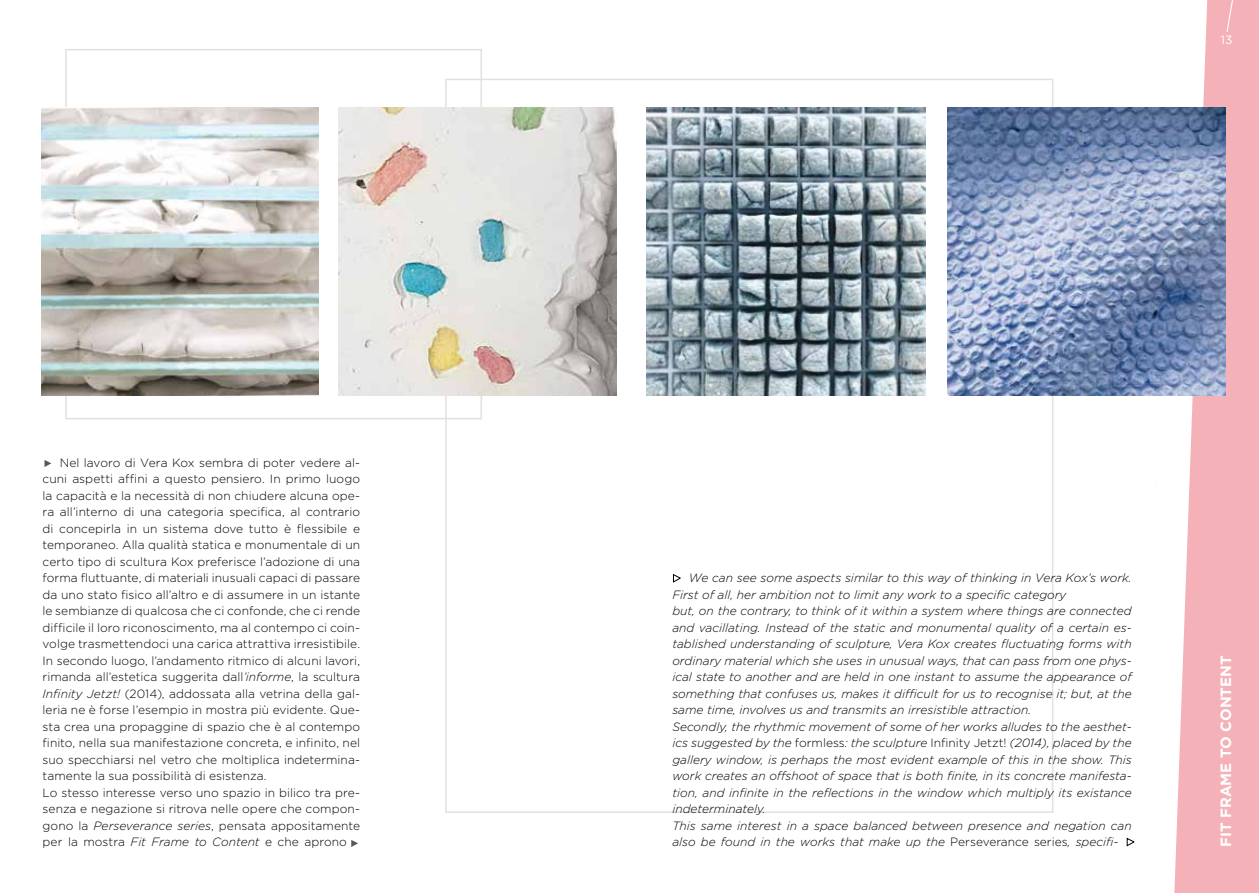
<style>
.page{position:relative;width:1259px;height:893px;background:#fff}
.page>*{position:absolute;margin:0;border:0;box-sizing:border-box;transform-origin:0 0}
.t1{font:700 15px "Gotham HTF";color:#fff}
.t2{font:300 12px/16.5px "Gotham HTF";letter-spacing:.005em;color:#000}
.t3{font:italic 300 12px/16.5px "Gotham HTF";color:#000}
.t4{font:12px "Gotham HTF";color:#fff}
.s1{font-style:italic}
.s2{font-style:normal}
</style>
<div class="page">
<svg style="left:1174px;top:0;width:85px;height:893px;background:#f4bcc2"></svg>
<svg style="left:44px;top:460px;width:7px;height:7px"></svg>
<svg style="left:351px;top:840px;width:7px;height:7px"></svg>
<img style="left:646px;top:108px;width:279px;height:288px">
<img style="left:947px;top:108px;width:278px;height:288px">
<img style="left:339px;top:108px;width:277px;height:288px">
<img style="left:41px;top:108px;width:278px;height:288px">
<svg style="left:673px;top:574px;width:7px;height:8px"></svg>
<svg style="left:1126px;top:838px;width:8px;height:8px"></svg>
<svg style="left:1225px;top:0;width:9px;height:33px"></svg>
<p class="t2" style="left:43px;top:454px;width:319px;text-indent:17px">Nel lavoro di Vera Kox sembra di poter vedere al&shy;cuni aspetti affini a questo pensiero. In primo luogo la capacità e la necessità di non chiudere alcuna ope&shy;ra all’interno di una categoria specifica, al contrario di concepirla in un sistema dove tutto è flessibile e temporaneo. Alla qualità statica e monumentale di un certo tipo di scultura Kox preferisce l’adozione di una forma fluttuante, di materiali inusuali capaci di passare da uno stato fisico all’altro e di assumere in un istante le sembianze di qualcosa che ci confonde, che ci rende difficile il loro riconoscimento, ma al contempo ci coin&shy;volge trasmettendoci una carica attrattiva irresistibile.<br>In secondo luogo, l’andamento ritmico di alcuni lavori, rimanda all’estetica suggerita dall<span class="s1">’informe</span>, la scultura <span class="s1">Infinity Jetzt!</span> (2014), addossata alla vetrina della gal&shy;leria ne è forse l’esempio in mostra più evidente. Que&shy;sta crea una propaggine di spazio che è al contempo finito, nella sua manifestazione concreta, e infinito, nel suo specchiarsi nel vetro che moltiplica indetermina&shy;tamente la sua possibilità di esistenza.<br>Lo stesso interesse verso uno spazio in bilico tra pre&shy;senza e negazione si ritrova nelle opere che compon&shy;gono la <span class="s1">Perseverance series</span>, pensata appositamente per la mostra <span class="s1">Fit Frame to Content</span> e che aprono</p>
<p class="t4" style="left:1220px;top:33px;width:13px">13</p>
<p class="t3" style="left:672px;top:570px;width:461px;text-indent:16px">We can see some aspects similar to this way of thinking in Vera Kox’s work.<br>First of all, her ambition not to limit any work to a specific category<br>but, on the contrary, to think of it within a system where things are connected and vacillating. Instead of the static and monumental quality of a certain es&shy;tablished understanding of sculpture, Vera Kox creates fluctuating forms with ordinary material which she uses in unusual ways, that can pass from one phys&shy;ical state to another and are held in one instant to assume the appearance of something that confuses us, makes it difficult for us to recognise it; but, at the same time, involves us and transmits an irresistible attraction.<br>Secondly, the rhythmic movement of some of her works alludes to the aesthet&shy;ics suggested by the <span class="s2">formless</span>: the sculpture <span class="s2">Infinity Jetzt!</span> (2014), placed by the gallery window, is perhaps the most evident example of this in the show. This work creates an offshoot of space that is both finite, in its concrete manifesta&shy;tion, and infinite in the reflections in the window which multiply its existance indeterminately.<br>This same interest in a space balanced between presence and negation can also be found in the works that make up the <span class="s2">Perseverance series</span>, specifi-</p>
<p class="t1" style="left:1217px;top:847px;width:193px;rotate:-90deg">FIT FRAME TO CONTENT</p>
</div>
